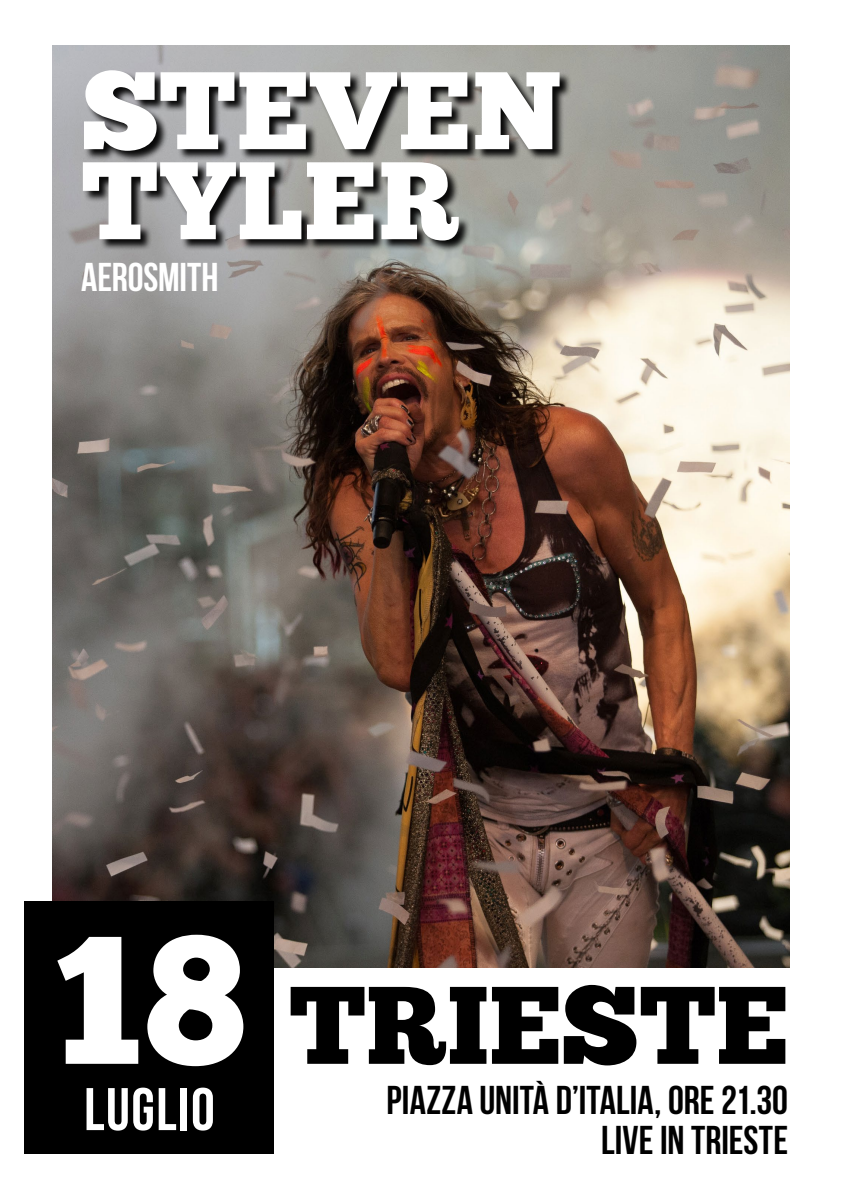
<style>
.page{position:relative;width:842px;height:1191px;background:#fff}
.page>*{position:absolute;margin:0;border:0;box-sizing:border-box;transform-origin:0 0}
.t1{font:181.5px "Chunk Five";color:#fff}
.t2{font:110px/90px "Chunk Five";letter-spacing:.02em;color:#fff}
.t3{font:110px "Chunk Five";color:#000}
.t4{font:700 60px "Bebas Neue";letter-spacing:.025em;color:#fff}
.t5{font:700 40px "Bebas Neue";letter-spacing:.005em;color:#000}
.t6{font:700 40px "Bebas Neue";letter-spacing:-.005em;color:#fff}
</style>
<div class="page">
<img style="left:53px;top:45px;width:736px;height:923px">
<div style="left:83px;top:70px;width:489px;height:182px;background:#000;opacity:.95"></div>
<div style="left:25px;top:901px;width:249px;height:253px;background:#000"></div>
<p class="t2" style="left:81px;top:66px;width:483px">STEVEN<br>TYLER</p>
<p class="t6" style="left:81px;top:255px;width:139px">AEROSMITH</p>
<p class="t1" style="left:53px;top:892px;width:195px">18</p>
<p class="t4" style="left:84px;top:1076px;width:132px">LUGLIO</p>
<p class="t3" style="left:289px;top:959px;width:501px">TRIESTE</p>
<p class="t5" style="left:387px;top:1078px;width:403px">PIAZZA UNITÀ D’ITALIA, ORE 21.30</p>
<p class="t5" style="left:601px;top:1118px;width:188px">LIVE IN TRIESTE</p>
</div>
